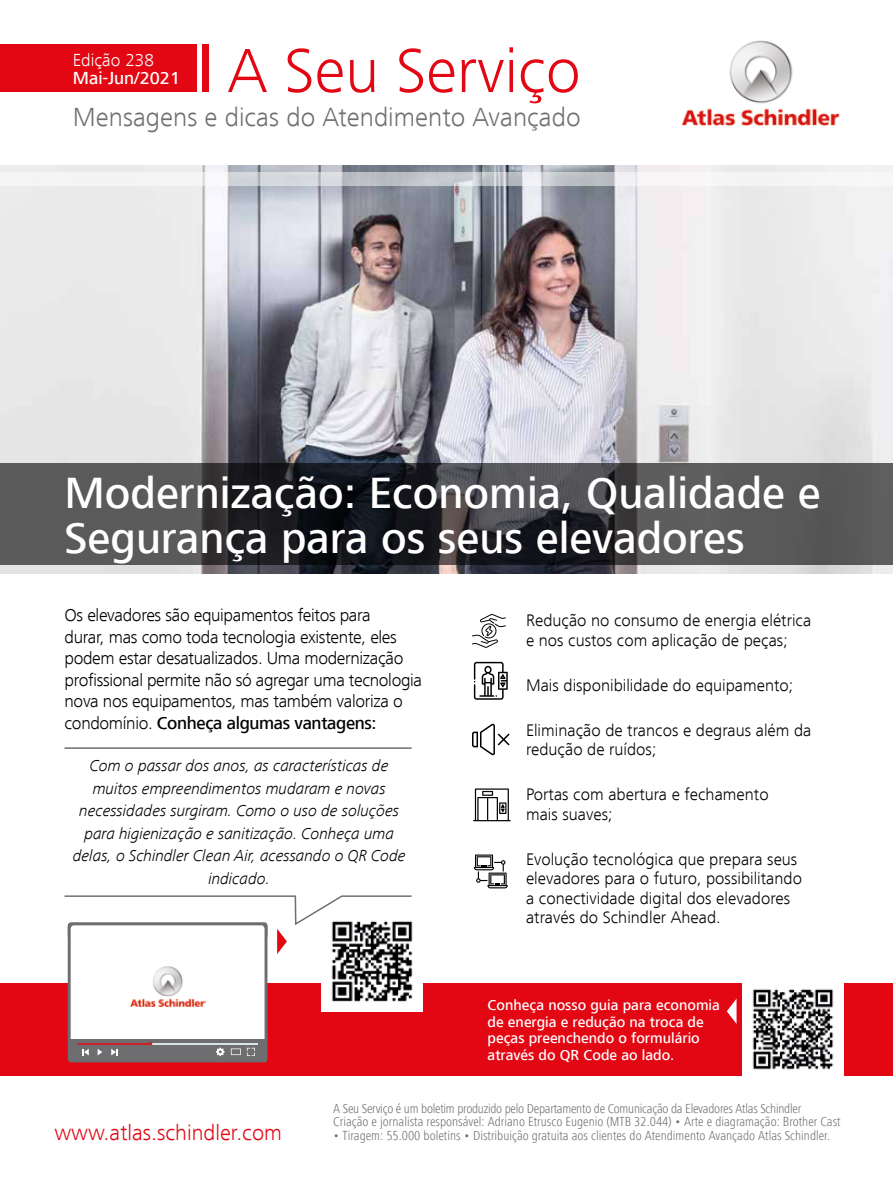
<style>
.page{position:relative;width:893px;height:1191px;background:#fff}
.page>*{position:absolute;margin:0;border:0;box-sizing:border-box;transform-origin:0 0}
.t1{font:300 64.5px "Frutiger Next LT";color:#e30613}
.t2{font:500 45px/45px "Frutiger Next LT";color:#fff}
.t3{font:300 27px "Frutiger Next LT";color:#706f6f}
.t4{font:300 22.5px "Frutiger Next LT";color:#e30613}
.t5{font:300 18px/21.6px "Frutiger Next LT";letter-spacing:-.02em;color:#000}
.t6{font:500 18px/18.6px "Frutiger Next LT";color:#fff}
.t7{font:300 17.25px/19.5px "Frutiger Next LT";color:#000}
.t8{font:italic 300 16.5px/22.5px "Frutiger Next LT";letter-spacing:-.01em;color:#000;text-align:center}
.t9{font:500 15px/16.5px "Frutiger Next LT";color:#fff}
.t10{font:300 condensed 13.5px/13.5px "Frutiger Next LT";color:#706f6f}
.s1{font-weight:300}
.s2{font-weight:500}
</style>
<div class="page">
<hr style="left:65px;top:747px;width:347px;height:2px;background:#706f6f">
<div style="left:202px;top:44px;width:7px;height:48px;background:#e30613"></div>
<div style="left:0;top:44px;width:197px;height:48px;background:#e30613"></div>
<img style="left:681px;top:40px;width:159px;height:85px">
<img style="left:0;top:166px;width:893px;height:408px">
<svg style="left:0;top:172px;width:893px;height:14px;fill:#f4f4f4"></svg>
<svg style="left:0;top:463px;width:893px;height:101px;background:#414143"></svg>
<svg style="left:472px;top:614px;width:34px;height:34px"></svg>
<svg style="left:474px;top:662px;width:34px;height:37px"></svg>
<svg style="left:472px;top:723px;width:38px;height:32px"></svg>
<svg style="left:473px;top:788px;width:38px;height:33px"></svg>
<svg style="left:474px;top:854px;width:34px;height:34px"></svg>
<div style="left:0;top:983px;width:893px;height:93px;background:#e30613"></div>
<svg style="left:727px;top:999px;width:9px;height:24px"></svg>
<svg style="left:68px;top:923px;width:199px;height:139px"></svg>
<div style="left:71px;top:925px;width:194px;height:134px;background:#fff;border-radius:3px"></div>
<svg style="left:64px;top:895px;width:348px;height:59px"></svg>
<div style="left:70px;top:1039px;width:195px;height:22px;background:#6e6e70"></div>
<hr style="left:77px;top:1043px;width:181px;height:1px;background:#dbe3e8">
<hr style="left:77px;top:1043px;width:73px;height:1px;background:#cc2129">
<svg style="left:111px;top:1049px;width:7px;height:6px"></svg>
<svg style="left:98px;top:1049px;width:4px;height:6px"></svg>
<svg style="left:82px;top:1049px;width:7px;height:6px"></svg>
<svg style="left:216px;top:1047px;width:9px;height:9px"></svg>
<svg style="left:231px;top:1048px;width:10px;height:7px"></svg>
<svg style="left:247px;top:1047px;width:8px;height:8px"></svg>
<img style="left:130px;top:966px;width:76px;height:40px">
<img style="left:742px;top:983px;width:101px;height:93px">
<img style="left:321px;top:910px;width:101px;height:101px">
<p class="t6" style="left:73px;top:50px;width:109px"><span class="s1">Edição 238<br></span>Mai-Jun/2021</p>
<p class="t1" style="left:228px;top:35px;width:355px">A Seu Serviço</p>
<h2 class="t3" style="left:73px;top:102px;width:509px">Mensagens e dicas do Atendimento Avançado</h2>
<p class="t2" style="left:65px;top:470px;width:758px">Modernização: Economia, Qualidade e<br>Segurança para os seus elevadores</p>
<p class="t5" style="left:65px;top:604px;width:340px">Os elevadores são equipamentos feitos para durar, mas como toda tecnologia existente, eles podem estar desatualizados. Uma modernização</p>
<p class="t5" style="left:65px;top:669px;width:359px">profissional permite não só agregar uma tecnologia</p>
<p class="t5" style="left:65px;top:690px;width:340px">nova nos equipamentos, mas também valoriza o condomínio. <span class="s2">Conheça algumas vantagens:</span></p>
<p class="t8" style="left:73px;top:754px;width:334px">Com o passar dos anos, as características de muitos empreendimentos mudaram e novas necessidades surgiram. Como o uso de soluções para higienização e sanitização. Conheça uma delas, o Schindler Clean Air, acessando o QR Code indicado.</p>
<p class="t7" style="left:526px;top:611px;width:287px">Redução no consumo de energia elétrica e nos custos com aplicação de peças;</p>
<p class="t7" style="left:526px;top:675px;width:269px">Mais disponibilidade do equipamento;</p>
<p class="t7" style="left:526px;top:720px;width:287px">Eliminação de trancos e degraus além da redução de ruídos;</p>
<p class="t7" style="left:526px;top:785px;width:244px">Portas com abertura e fechamento mais suaves;</p>
<p class="t7" style="left:526px;top:849px;width:273px">Evolução tecnológica que prepara seus</p>
<p class="t7" style="left:526px;top:869px;width:277px">elevadores para o futuro, possibilitando a conectividade digital dos elevadores através do Schindler Ahead.</p>
<p class="t9" style="left:488px;top:997px;width:234px">Conheça nosso guia para economia de energia e redução na troca de peças preenchendo o formulário através do QR Code ao lado.</p>
<p class="t10" style="left:333px;top:1101px;width:509px">A Seu Serviço é um boletim produzido pelo Departamento de Comunicação da Elevadores Atlas Schindler<br>Criação e jornalista responsável: Adriano Etrusco Eugenio (MTB 32.044) • Arte e diagramação: Brother Cast</p>
<p class="t4" style="left:54px;top:1120px;width:229px">www.atlas.schindler.com</p>
<p class="t10" style="left:333px;top:1128px;width:498px">• Tiragem: 55.000 boletins • Distribuição gratuita aos clientes do Atendimento Avançado Atlas Schindler.</p>
</div>
